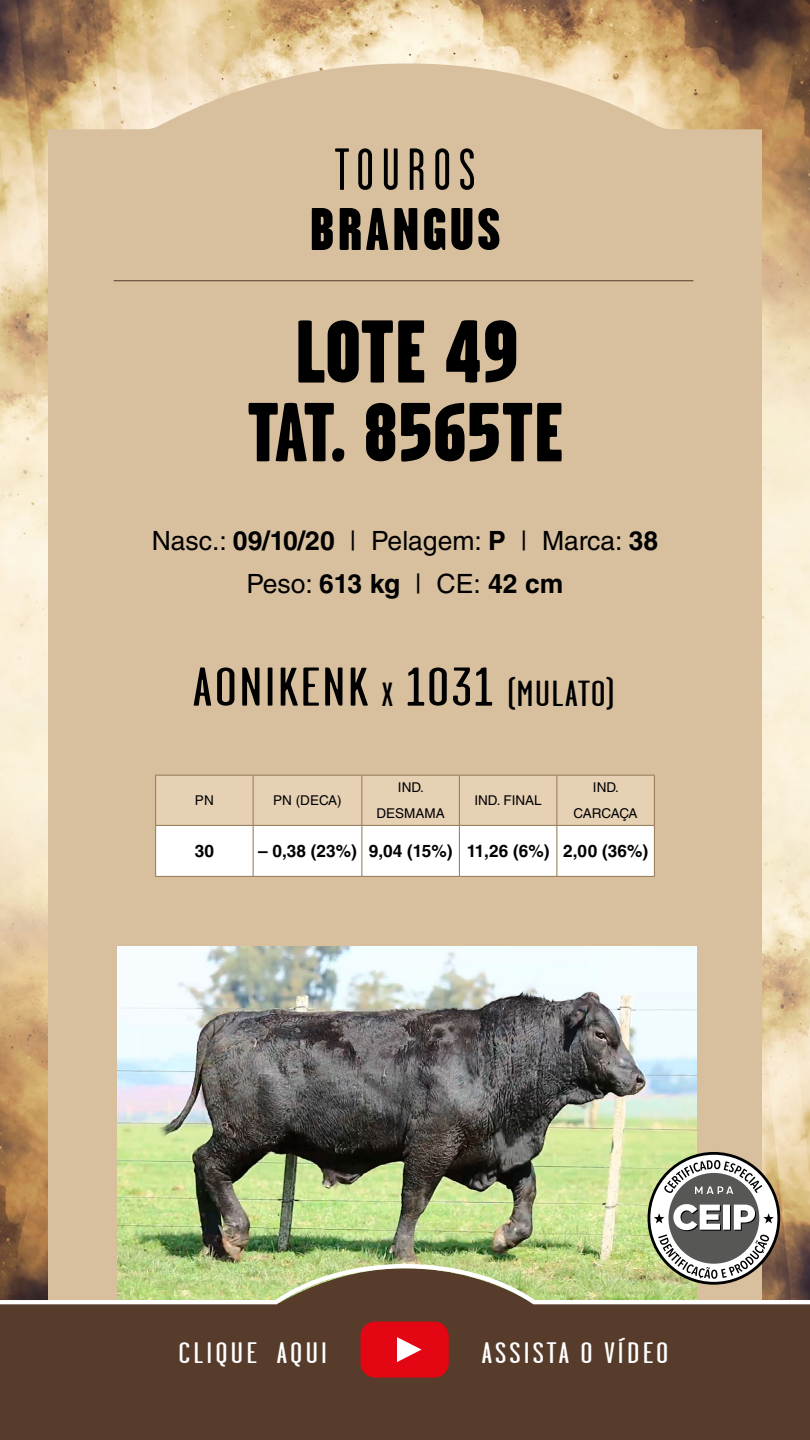
<style>
.page{position:relative;width:810px;height:1440px;background:#fff}
.page>*{position:absolute;margin:0;border:0;box-sizing:border-box;transform-origin:0 0}
.t1{font:900 88.8px "Garage Gothic";letter-spacing:-.005em;color:#000}
.t2{font:900 83.47px "Garage Gothic";color:#000}
.t3{font:900 60px "Garage Gothic";letter-spacing:.05em;color:#000}
.t4{font:59.25px "Garage Gothic";letter-spacing:.13em;color:#000}
.t5{font:54.53px "Garage Gothic";letter-spacing:.03em;color:#000;scale:1.37 1}
.t6{font:29.62px "Garage Gothic";letter-spacing:.08em;color:#fff;scale:1.37 1}
.t7{font:26.55px/43.4px "Helvetica LT Std";color:#000;text-align:center}
.t8{font:700 17.25px "Helvetica LT Std";color:#000}
.t9{font:13.5px/25.2px "Helvetica LT Std";color:#000;text-align:center}
.s1{font-weight:700}
.s2{font-size:33.53px}
.s3{font-size:36.22px}
</style>
<div class="page">
<img style="left:0;top:0;width:810px;height:1204px">
<div style="left:48px;top:60px;width:714px;height:1144px;background:#d8c09e"></div>
<img style="left:118px;top:947px;width:578px;height:257px">
<div style="left:0;top:1304px;width:810px;height:136px;background:#573c2b"></div>
<div style="left:360px;top:1322px;width:89px;height:56px;background:#e30613;border-radius:15px"></div>
<svg style="left:397px;top:1337px;width:25px;height:25px"></svg>
<div style="left:151px;top:341px;width:508px;height:91px;background:#d8c09e"></div>
<svg style="left:156px;top:776px;width:498px;height:100px"></svg>
<hr style="left:155px;top:775px;width:98px;height:1px;background:#927751">
<hr style="left:155px;top:776px;width:1px;height:49px;background:#927751">
<hr style="left:253px;top:775px;width:109px;height:1px;background:#927751">
<hr style="left:253px;top:776px;width:1px;height:49px;background:#927751">
<hr style="left:362px;top:775px;width:97px;height:1px;background:#927751">
<hr style="left:362px;top:776px;width:1px;height:49px;background:#927751">
<hr style="left:459px;top:775px;width:98px;height:1px;background:#927751">
<hr style="left:459px;top:776px;width:1px;height:49px;background:#927751">
<hr style="left:557px;top:775px;width:98px;height:1px;background:#927751">
<hr style="left:556px;top:776px;width:1px;height:49px;background:#927751">
<hr style="left:155px;top:825px;width:98px;height:1px;background:#927751">
<hr style="left:155px;top:826px;width:1px;height:50px;background:#927751">
<hr style="left:253px;top:825px;width:109px;height:1px;background:#927751">
<hr style="left:253px;top:826px;width:1px;height:50px;background:#927751">
<hr style="left:362px;top:825px;width:97px;height:1px;background:#927751">
<hr style="left:362px;top:826px;width:1px;height:50px;background:#927751">
<hr style="left:459px;top:825px;width:98px;height:1px;background:#927751">
<hr style="left:459px;top:826px;width:1px;height:50px;background:#927751">
<hr style="left:557px;top:825px;width:97px;height:1px;background:#927751">
<hr style="left:556px;top:826px;width:1px;height:50px;background:#927751">
<hr style="left:155px;top:876px;width:98px;height:1px;background:#927751">
<hr style="left:253px;top:876px;width:109px;height:1px;background:#927751">
<hr style="left:362px;top:876px;width:97px;height:1px;background:#927751">
<hr style="left:459px;top:876px;width:98px;height:1px;background:#927751">
<hr style="left:557px;top:876px;width:98px;height:1px;background:#927751">
<hr style="left:654px;top:776px;width:1px;height:49px;background:#927751">
<hr style="left:654px;top:825px;width:1px;height:51px;background:#927751">
<svg style="left:649px;top:1153px;width:130px;height:130px"></svg>
<div style="left:668px;top:1173px;width:91px;height:91px;background:#575756;border-radius:50%"></div>
<svg style="left:664px;top:1160px;width:98px;height:34px"></svg>
<img style="left:0;top:1204px;width:810px;height:100px">
<hr style="left:114px;top:280px;width:579px;height:1px;background:#573c2b">
<h3 class="t4" style="left:335px;top:139px;width:142px">TOUROS</h3>
<h3 class="t3" style="left:309px;top:196px;width:193px">BRANGUS</h3>
<h1 class="t1" style="left:295px;top:303px;width:226px">LOTE 49</h1>
<h2 class="t2" style="left:247px;top:386px;width:318px">TAT. 8565TE</h2>
<p class="t7" style="left:152px;top:518px;width:508px">Nasc.: <span class="s1">09/10/20</span> | Pelagem: <span class="s1">P</span> | Marca: <span class="s1">38<br></span>Peso: <span class="s1">613 kg</span> | CE: <span class="s1">42 cm</span></p>
<h3 class="t5" style="left:193px;top:659px;width:309px">AONIKENK <span class="s2">X</span> 1031 <span class="s3">(MULATO)</span></h3>
<p class="t9" style="left:195px;top:788px;width:20px">PN</p>
<p class="t9" style="left:273px;top:788px;width:70px">PN (DECA)</p>
<p class="t9" style="left:376px;top:775px;width:70px">IND.<br>DESMAMA</p>
<p class="t9" style="left:474px;top:788px;width:69px">IND. FINAL</p>
<p class="t9" style="left:574px;top:775px;width:65px">IND.<br>CARCAÇA</p>
<p class="t8" style="left:195px;top:840px;width:21px">30</p>
<p class="t8" style="left:258px;top:840px;width:392px">– 0,38 (23%) 9,04 (15%) 11,26 (6%) 2,00 (36%)</p>
<p class="t6" style="left:179px;top:1337px;width:110px">CLIQUE AQUI</p>
<p class="t6" style="left:482px;top:1337px;width:138px">ASSISTA O VÍDEO</p>
</div>
